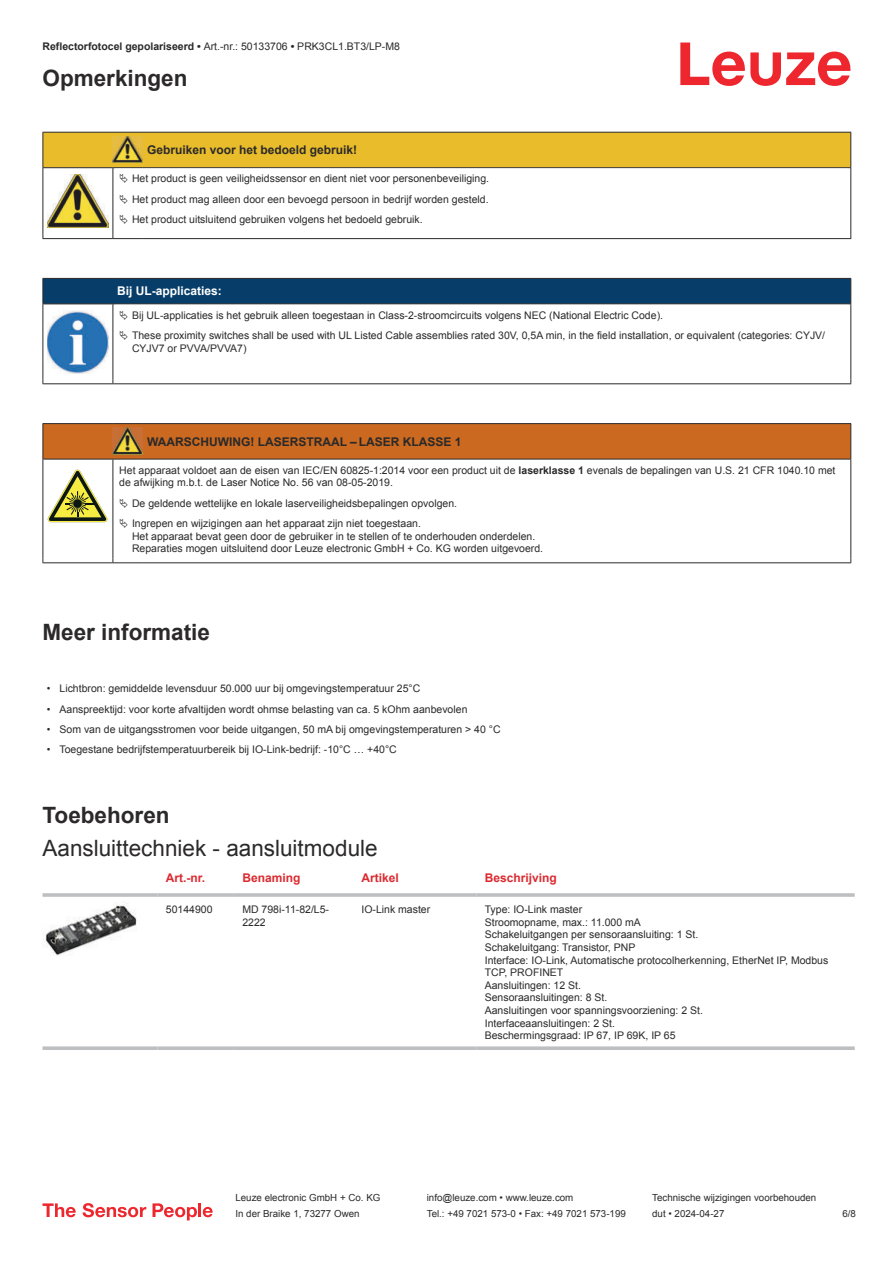
<style>
.page{position:relative;width:893px;height:1263px;background:#fff}
.page>*{position:absolute;margin:0;border:0;box-sizing:border-box;transform-origin:0 0}
.t1{font:700 22.5px "Arial";color:#2b292a}
.t2{font:22.5px "Arial";color:#2b292a}
.t3{font:700 12px "Arial";color:#2b292a}
.t4{font:700 12px "Arial";color:#db2a30}
.t5{font:700 12px "Arial";color:#fff}
.t6{font:10.5px/12.6px "Arial";color:#2b292a}
.t7{font:9.75px "Arial";color:#2b292a}
.s1{font-weight:700}
</style>
<div class="page">
<svg style="left:680px;top:43px;width:170px;height:43px"></svg>
<hr style="left:43px;top:893px;width:114px;height:4px;background:#c3c5c7">
<svg style="left:157px;top:893px;width:77px;height:4px"></svg>
<hr style="left:234px;top:893px;width:119px;height:4px;background:#c4c6c7">
<hr style="left:353px;top:893px;width:123px;height:4px;background:#c3c5c7">
<svg style="left:476px;top:893px;width:379px;height:4px;background:#c3c5c7"></svg>
<svg style="left:43px;top:1046px;width:114px;height:4px"></svg>
<svg style="left:157px;top:1046px;width:77px;height:4px"></svg>
<svg style="left:234px;top:1046px;width:119px;height:4px"></svg>
<svg style="left:353px;top:1046px;width:123px;height:4px"></svg>
<svg style="left:476px;top:1046px;width:379px;height:4px;background:#c4c5c7"></svg>
<img style="left:43px;top:902px;width:94px;height:54px">
<svg style="left:43px;top:1203px;width:33px;height:14px"></svg>
<svg style="left:83px;top:1203px;width:63px;height:14px"></svg>
<svg style="left:153px;top:1203px;width:44px;height:17px"></svg>
<hr style="left:198px;top:1203px;width:3px;height:14px;background:#ed272d">
<svg style="left:203px;top:1207px;width:10px;height:10px"></svg>
<hr style="left:43px;top:238px;width:70px;height:1px;background:#2b292a">
<hr style="left:113px;top:238px;width:30px;height:1px;background:#2b292a">
<hr style="left:143px;top:238px;width:708px;height:1px;background:#2b292a">
<hr style="left:43px;top:304px;width:1px;height:75px;background:#2b292a">
<hr style="left:113px;top:304px;width:1px;height:75px;background:#2b292a">
<hr style="left:850px;top:304px;width:1px;height:75px;background:#2b292a">
<hr style="left:43px;top:383px;width:70px;height:1px;background:#2b292a">
<hr style="left:113px;top:383px;width:738px;height:1px;background:#2b292a">
<img style="left:47px;top:358px;width:58px;height:15px">
<div style="left:44px;top:424px;width:806px;height:35px;background:#ca691f"></div>
<hr style="left:43px;top:423px;width:70px;height:1px;background:#2b292a">
<hr style="left:43px;top:424px;width:1px;height:35px;background:#2b292a">
<hr style="left:43px;top:459px;width:70px;height:1px;background:#2b292a">
<hr style="left:113px;top:423px;width:30px;height:1px;background:#2b292a">
<hr style="left:113px;top:459px;width:30px;height:1px;background:#2b292a">
<hr style="left:143px;top:423px;width:708px;height:1px;background:#2b292a">
<hr style="left:850px;top:424px;width:1px;height:35px;background:#2b292a">
<hr style="left:143px;top:459px;width:708px;height:1px;background:#2b292a">
<hr style="left:43px;top:459px;width:1px;height:99px;background:#2b292a">
<hr style="left:113px;top:459px;width:1px;height:99px;background:#2b292a">
<hr style="left:850px;top:459px;width:1px;height:99px;background:#2b292a">
<hr style="left:43px;top:562px;width:70px;height:1px;background:#2b292a">
<hr style="left:113px;top:562px;width:30px;height:1px;background:#2b292a">
<hr style="left:143px;top:562px;width:708px;height:1px;background:#2b292a">
<img style="left:113px;top:428px;width:30px;height:26px">
<svg style="left:47px;top:470px;width:60px;height:52px"></svg>
<svg style="left:43px;top:132px;width:808px;height:106px"></svg>
<svg style="left:43px;top:278px;width:808px;height:80px"></svg>
<p class="t6" style="left:43px;top:41px;width:359px"><span class="s1">Reflectorfotocel gepolariseerd •</span> Art.-nr.: 50133706 <span class="s1">•</span> PRK3CL1.BT3/LP-M8</p>
<h1 class="t1" style="left:43px;top:70px;width:147px">Opmerkingen</h1>
<p class="t3" style="left:147px;top:145px;width:212px">Gebruiken voor het bedoeld gebruik!</p>
<p class="t6" style="left:132px;top:170px;width:359px;line-height:20.2px;text-align:justify">Het product is geen veiligheidssensor en dient niet voor personenbeveiliging.<br>Het product mag alleen door een bevoegd persoon in bedrijf worden gesteld.<br>Het product uitsluitend gebruiken volgens het bedoeld gebruik.</p>
<p class="t5" style="left:117px;top:287px;width:106px">Bij UL-applicaties:</p>
<p class="t6" style="left:132px;top:306px;width:695px;line-height:20.2px">Bij UL-applicaties is het gebruik alleen toegestaan in Class-2-stroomcircuits volgens NEC (National Electric Code).<br>These proximity switches shall be used with UL Listed Cable assemblies rated 30V, 0,5A min, in the field installation, or equivalent (categories: CYJV/</p>
<p class="t6" style="left:132px;top:342px;width:116px">CYJV7 or PVVA/PVVA7)</p>
<p class="t3" style="left:147px;top:437px;width:316px">WAARSCHUWING! LASERSTRAAL – LASER KLASSE 1</p>
<p class="t6" style="left:119px;top:465px;width:718px">Het apparaat voldoet aan de eisen van IEC/EN 60825-1:2014 voor een product uit de <span class="s1">laserklasse 1</span> evenals de bepalingen van U.S. 21 CFR 1040.10 met de afwijking m.b.t. de Laser Notice No. 56 van 08-05-2019.</p>
<p class="t6" style="left:132px;top:494px;width:327px;line-height:20.2px">De geldende wettelijke en lokale laserveiligheidsbepalingen opvolgen.<br>Ingrepen en wijzigingen aan het apparaat zijn niet toegestaan.</p>
<p class="t6" style="left:132px;top:531px;width:413px">Het apparaat bevat geen door de gebruiker in te stellen of te onderhouden onderdelen.<br>Reparaties mogen uitsluitend door Leuze electronic GmbH + Co. KG worden uitgevoerd.</p>
<h1 class="t1" style="left:43px;top:623px;width:169px">Meer informatie</h1>
<p class="t6" style="left:47px;top:683px;width:375px">• Lichtbron: gemiddelde levensduur 50.000 uur bij omgevingstemperatuur 25°C</p>
<p class="t6" style="left:47px;top:704px;width:422px">• Aanspreektijd: voor korte afvaltijden wordt ohmse belasting van ca. 5 kOhm aanbevolen</p>
<p class="t6" style="left:47px;top:724px;width:455px">• Som van de uitgangsstromen voor beide uitgangen, 50 mA bij omgevingstemperaturen &gt; 40 °C</p>
<p class="t6" style="left:47px;top:744px;width:351px">• Toegestane bedrijfstemperatuurbereik bij IO-Link-bedrijf: -10°C … +40°C</p>
<h1 class="t1" style="left:43px;top:806px;width:129px">Toebehoren</h1>
<h1 class="t2" style="left:43px;top:840px;width:337px">Aansluittechniek - aansluitmodule</h1>
<p class="t4" style="left:166px;top:874px;width:41px">Art.-nr.</p>
<p class="t4" style="left:242px;top:874px;width:60px">Benaming</p>
<p class="t4" style="left:361px;top:874px;width:39px">Artikel</p>
<p class="t4" style="left:485px;top:874px;width:74px">Beschrijving</p>
<p class="t6" style="left:166px;top:904px;width:48px">50144900</p>
<p class="t6" style="left:242px;top:904px;width:88px">MD 798i-11-82/L5-<br>2222</p>
<p class="t6" style="left:361px;top:904px;width:70px">IO-Link master</p>
<p class="t6" style="left:485px;top:904px;width:345px">Type: IO-Link master<br>Stroomopname, max.: 11.000 mA<br>Schakeluitgangen per sensoraansluiting: 1 St.<br>Schakeluitgang: Transistor, PNP<br>Interface: IO-Link, Automatische protocolherkenning, EtherNet IP, Modbus TCP, PROFINET<br>Aansluitingen: 12 St.<br>Sensoraansluitingen: 8 St.<br>Aansluitingen voor spanningsvoorziening: 2 St.<br>Interfaceaansluitingen: 2 St.<br>Beschermingsgraad: IP 67, IP 69K, IP 65</p>
<p class="t7" style="left:235px;top:1194px;width:146px">Leuze electronic GmbH + Co. KG</p>
<p class="t7" style="left:427px;top:1194px;width:148px">info@leuze.com • www.leuze.com</p>
<p class="t7" style="left:652px;top:1194px;width:166px">Technische wijzigingen voorbehouden</p>
<p class="t7" style="left:235px;top:1210px;width:126px">In der Braike 1, 73277 Owen</p>
<p class="t7" style="left:427px;top:1210px;width:201px">Tel.: +49 7021 573-0 • Fax: +49 7021 573-199</p>
<p class="t7" style="left:652px;top:1210px;width:74px">dut • 2024-04-27</p>
<p class="t7" style="left:842px;top:1210px;width:15px">6 /8</p>
</div>
